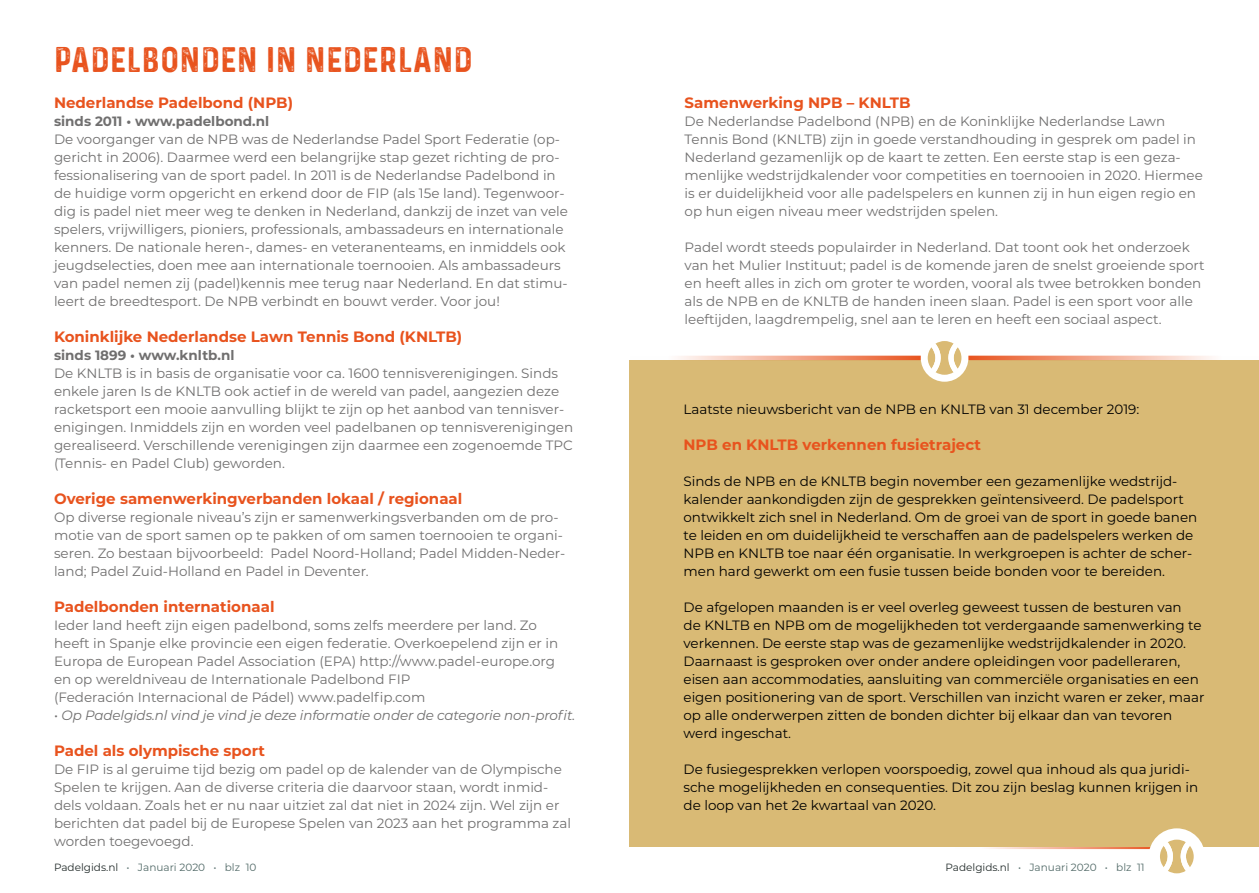
<style>
.page{position:relative;width:1259px;height:893px;background:#fff}
.page>*{position:absolute;margin:0;border:0;box-sizing:border-box;transform-origin:0 0}
.t1{font:28.35px "Prequel Demo";letter-spacing:.03em;color:#e8531e}
.t2{font:700 15px "Montserrat";color:#e8531e}
.t3{font:13.5px/18px "Montserrat";color:#706f6f}
.t4{font:13.5px/18px "Montserrat";color:#000}
.t5{font:italic 13.5px "Montserrat";letter-spacing:-.01em;color:#706f6f}
.t6{font:700 13.5px "Montserrat";color:#706f6f}
.t7{font:10.5px "Montserrat";color:#526a68}
.s1{font-style:normal}
.s2{color:#232c2b}
</style>
<div class="page">
<hr style="left:954px;top:846px;width:203px;height:3px;background:#e8531e">
<div style="left:629px;top:360px;width:630px;height:486px;background:#d9ba75"></div>
<div style="left:920px;top:334px;width:48px;height:48px;background:#fff;border-radius:50%"></div>
<svg style="left:927px;top:341px;width:34px;height:34px"></svg>
<svg style="left:678px;top:356px;width:242px;height:4px"></svg>
<svg style="left:968px;top:356px;width:244px;height:4px"></svg>
<div style="left:1148px;top:828px;width:57px;height:57px;background:#fff;border-radius:50%"></div>
<svg style="left:1160px;top:840px;width:33px;height:33px"></svg>
<h1 class="t1" style="left:54px;top:41px;width:420px">PADELBONDEN IN NEDERLAND</h1>
<p class="t2" style="left:54px;top:92px;width:240px">Nederlandse Padelbond (NPB)</p>
<p class="t6" style="left:54px;top:111px;width:217px">sinds 2011 • www.padelbond.nl</p>
<p class="t3" style="left:54px;top:130px;width:515px">De voorganger van de NPB was de Nederlandse Padel Sport Federatie (op&shy;gericht in 2006). Daarmee werd een belangrijke stap gezet richting de pro&shy;fessionalisering van de sport padel. In 2011 is de Nederlandse Padelbond in de huidige vorm opgericht en erkend door de FIP (als 15e land). Tegenwoor&shy;dig is padel niet meer weg te denken in Nederland, dankzij de inzet van vele spelers, vrijwilligers, pioniers, professionals, ambassadeurs en internationale kenners. De nationale heren-, dames- en veteranenteams, en inmiddels ook jeugdselecties, doen mee aan internationale toernooien. Als ambassadeurs van padel nemen zij (padel)kennis mee terug naar Nederland. En dat stimu&shy;leert de breedtesport. De NPB verbindt en bouwt verder. Voor jou!</p>
<p class="t2" style="left:54px;top:326px;width:410px">Koninklijke Nederlandse Lawn Tennis Bond (KNLTB)</p>
<p class="t6" style="left:54px;top:345px;width:182px">sinds 1899 • www.knltb.nl</p>
<p class="t3" style="left:54px;top:364px;width:521px">De KNLTB is in basis de organisatie voor ca. 1600 tennisverenigingen. Sinds enkele jaren Is de KNLTB ook actief in de wereld van padel, aangezien deze racketsport een mooie aanvulling blijkt te zijn op het aanbod van tennisver&shy;enigingen. Inmiddels zijn en worden veel padelbanen op tennisverenigingen gerealiseerd. Verschillende verenigingen zijn daarmee een zogenoemde TPC (Tennis- en Padel Club) geworden.</p>
<p class="t2" style="left:54px;top:488px;width:410px">Overige samenwerkingverbanden lokaal / regionaal</p>
<p class="t3" style="left:54px;top:508px;width:513px">Op diverse regionale niveau’s zijn er samenwerkingsverbanden om de pro&shy;motie van de sport samen op te pakken of om samen toernooien te organi&shy;seren. Zo bestaan bijvoorbeeld: Padel Noord-Holland; Padel Midden-Neder&shy;land; Padel Zuid-Holland en Padel in Deventer.</p>
<p class="t2" style="left:54px;top:596px;width:222px">Padelbonden internationaal</p>
<p class="t3" style="left:54px;top:616px;width:506px">Ieder land heeft zijn eigen padelbond, soms zelfs meerdere per land. Zo heeft in Spanje elke provincie een eigen federatie. Overkoepelend zijn er in Europa de European Padel Association (EPA) http://www.padel-europe.org en op wereldniveau de Internationale Padelbond FIP<br>(Federación Internacional de Pádel) www.padelfip.com</p>
<p class="t5" style="left:54px;top:706px;width:523px"><span class="s1">•</span> Op Padelgids.nl vind je vind je deze informatie onder de categorie non-profit.</p>
<p class="t2" style="left:54px;top:740px;width:212px">Padel als olympische sport</p>
<p class="t3" style="left:54px;top:760px;width:518px">De FIP is al geruime tijd bezig om padel op de kalender van de Olympische Spelen te krijgen. Aan de diverse criteria die daarvoor staan, wordt inmid&shy;dels voldaan. Zoals het er nu naar uitziet zal dat niet in 2024 zijn. Wel zijn er berichten dat padel bij de Europese Spelen van 2023 aan het programma zal worden toegevoegd.</p>
<p class="t2" style="left:684px;top:92px;width:228px">Samenwerking NPB – KNLTB</p>
<p class="t3" style="left:684px;top:112px;width:520px">De Nederlandse Padelbond (NPB) en de Koninklijke Nederlandse Lawn Tennis Bond (KNLTB) zijn in goede verstandhouding in gesprek om padel in Nederland gezamenlijk op de kaart te zetten. Een eerste stap is een geza&shy;menlijke wedstrijdkalender voor competities en toernooien in 2020. Hiermee is er duidelijkheid voor alle padelspelers en kunnen zij in hun eigen regio en op hun eigen niveau meer wedstrijden spelen.</p>
<p class="t3" style="left:684px;top:238px;width:521px">Padel wordt steeds populairder in Nederland. Dat toont ook het onderzoek van het Mulier Instituut; padel is de komende jaren de snelst groeiende sport en heeft alles in zich om groter te worden, vooral als twee betrokken bonden als de NPB en de KNLTB de handen ineen slaan. Padel is een sport voor alle leeftijden, laagdrempelig, snel aan te leren en heeft een sociaal aspect.</p>
<p class="t4" style="left:683px;top:400px;width:457px">Laatste nieuwsbericht van de NPB en KNLTB van 31 december 2019:</p>
<p class="t2" style="left:683px;top:434px;width:299px">NPB en KNLTB verkennen fusietraject</p>
<p class="t4" style="left:683px;top:472px;width:515px">Sinds de NPB en de KNLTB begin november een gezamenlijke wedstrijd&shy;kalender aankondigden zijn de gesprekken geïntensiveerd. De padelsport ontwikkelt zich snel in Nederland. Om de groei van de sport in goede banen te leiden en om duidelijkheid te verschaffen aan de padelspelers werken de NPB en KNLTB toe naar één organisatie. In werkgroepen is achter de scher&shy;men hard gewerkt om een fusie tussen beide bonden voor te bereiden.</p>
<p class="t4" style="left:683px;top:598px;width:522px">De afgelopen maanden is er veel overleg geweest tussen de besturen van<br>de KNLTB en NPB om de mogelijkheden tot verdergaande samenwerking te verkennen. De eerste stap was de gezamenlijke wedstrijdkalender in 2020.<br>Daarnaast is gesproken over onder andere opleidingen voor padelleraren, eisen aan accommodaties, aansluiting van commerciële organisaties en een eigen positionering van de sport. Verschillen van inzicht waren er zeker, maar op alle onderwerpen zitten de bonden dichter bij elkaar dan van tevoren werd ingeschat.</p>
<p class="t4" style="left:683px;top:760px;width:516px">De fusiegesprekken verlopen voorspoedig, zowel qua inhoud als qua juridi&shy;sche mogelijkheden en consequenties. Dit zou zijn beslag kunnen krijgen in de loop van het 2e kwartaal van 2020.</p>
<p class="t7" style="left:54px;top:860px;width:204px"><span class="s2">Padelgids.nl</span> • Januari 2020 • blz 10</p>
<p class="t7" style="left:945px;top:860px;width:201px"><span class="s2">Padelgids.nl</span> • Januari 2020 • blz 11</p>
</div>
